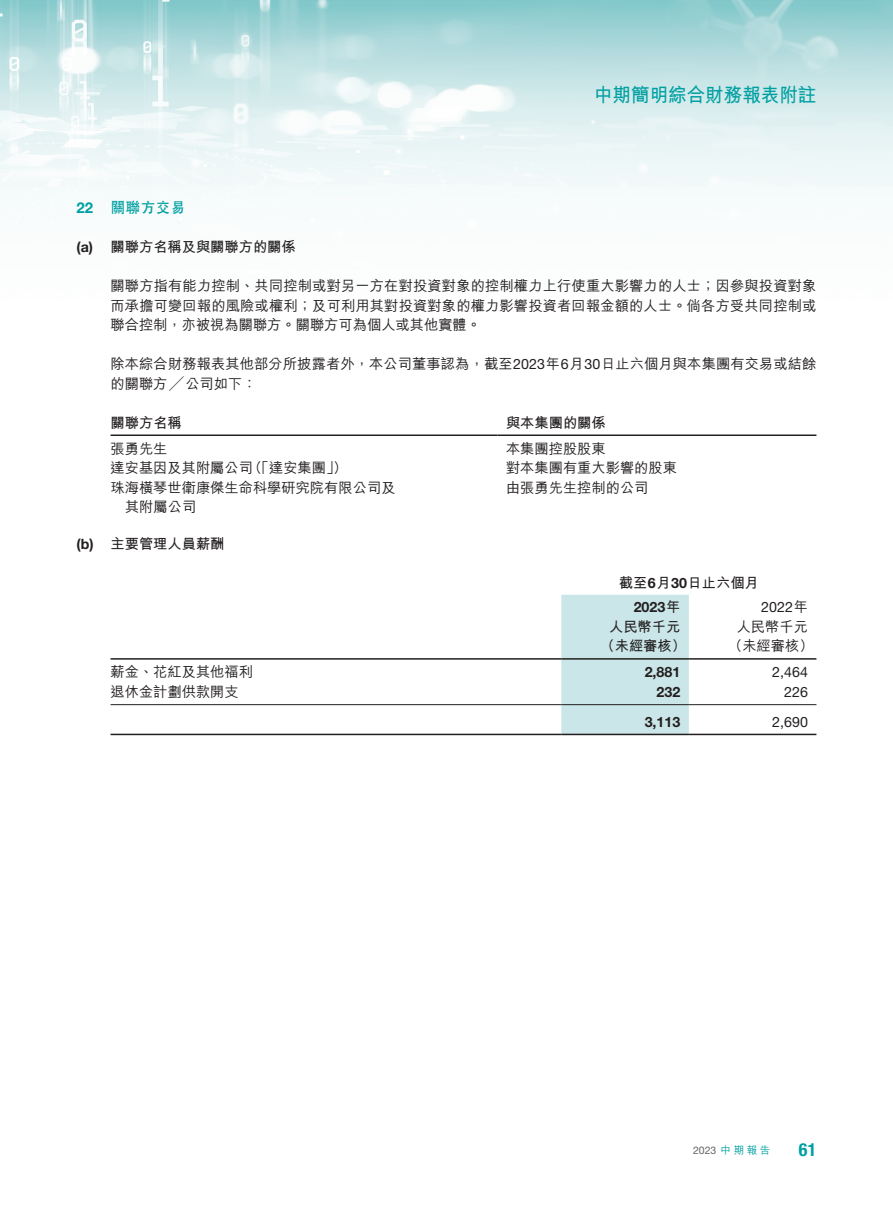
<style>
.page{position:relative;width:893px;height:1212px;background:#fff}
.page>*{position:absolute;margin:0;border:0;box-sizing:border-box;transform-origin:0 0}
.t1{font:700 19.5px "M Hei HK";color:#00a0a2;scale:.95 1}
.t2{font:700 condensed 18px "Helvetica Neue LT Std";color:#00a0a2}
.t3{font:700 15px "C Hei 2 HK";color:#00a0a2}
.t4{font:500 14.25px/19.5px "M Hei HK";color:#231f20}
.t5{font:700 14.25px "M Hei HK";color:#231f20}
.t6{font:700 14.25px "Helvetica Neue LT Std";color:#231f20}
.t7{font:14.25px "Helvetica Neue LT Std";color:#231f20}
.t8{font:10.5px "Helvetica Neue LT Std";color:#636366}
.s1{font-family:"Helvetica Neue LT Std"}
.s2{font-family:"Helvetica Neue LT Std";font-weight:400}
.s3{font-family:"M Hei HK"}
.s4{font-family:"M Hei HK";font-weight:500}
.s5{font-family:"M Hei HK";font-weight:500;color:#00a0a2}
</style>
<div class="page">
<img style="left:0;top:0;width:893px;height:736px">
<hr style="left:111px;top:434px;width:386px;height:2px;background:#231f20">
<hr style="left:497px;top:434px;width:319px;height:2px;background:#231f20">
<div style="left:561px;top:595px;width:128px;height:139px;background:#cae6e8"></div>
<hr style="left:111px;top:658px;width:450px;height:2px;background:#231f20">
<hr style="left:561px;top:658px;width:128px;height:2px;background:#231f20">
<hr style="left:689px;top:658px;width:127px;height:2px;background:#231f20">
<hr style="left:111px;top:704px;width:450px;height:1px;background:#231f20">
<hr style="left:561px;top:704px;width:128px;height:1px;background:#231f20">
<hr style="left:689px;top:704px;width:127px;height:1px;background:#231f20">
<hr style="left:111px;top:734px;width:450px;height:1px;background:#231f20">
<hr style="left:561px;top:734px;width:128px;height:1px;background:#231f20">
<hr style="left:689px;top:734px;width:127px;height:1px;background:#231f20">
<h1 class="t1" style="left:594px;top:81px;width:236px">中期簡明綜合財務報表附註</h1>
<p class="t3" style="left:77px;top:197px;width:111px"><span class="s1">22</span> 關聯方交易</p>
<p class="t5" style="left:77px;top:237px;width:221px"><span class="s1">(a)</span> 關聯方名稱及與關聯方的關係</p>
<p class="t4" style="left:111px;top:275px;width:707px;text-align:justify">關聯方指有能力控制、共同控制或對另一方在對投資對象的控制權力上行使重大影響力的人士；因參與投資對象而承擔可變回報的風險或權利；及可利用其對投資對象的權力影響投資者回報金額的人士。倘各方受共同控制或聯合控制，亦被視為關聯方。關聯方可為個人或其他實體。</p>
<p class="t4" style="left:111px;top:353px;width:707px">除本綜合財務報表其他部分所披露者外，本公司董事認為，截至<span class="s2">2023</span>年<span class="s2">6</span>月<span class="s2">30</span>日止六個月與本集團有交易或結餘的關聯方╱公司如下：</p>
<p class="t5" style="left:111px;top:412px;width:73px">關聯方名稱</p>
<p class="t5" style="left:506px;top:412px;width:101px">與本集團的關係</p>
<p class="t4" style="left:111px;top:438px;width:58px">張勇先生</p>
<p class="t4" style="left:506px;top:438px;width:101px">本集團控股股東</p>
<p class="t4" style="left:111px;top:457px;width:238px">達安基因及其附屬公司（「達安集團」）</p>
<p class="t4" style="left:506px;top:457px;width:172px">對本集團有重大影響的股東</p>
<p class="t4" style="left:125px;top:477px;width:272px;text-indent:-14px">珠海橫琴世衛康傑生命科學研究院有限公司及其附屬公司</p>
<p class="t4" style="left:506px;top:477px;width:144px">由張勇先生控制的公司</p>
<p class="t5" style="left:77px;top:534px;width:150px"><span class="s1">(b)</span> 主要管理人員薪酬</p>
<p class="t5" style="left:619px;top:573px;width:142px">截至<span class="s1">6</span>月<span class="s1">30</span>日止六個月</p>
<p class="t6" style="left:634px;top:598px;width:48px">2023<span class="s3">年</span></p>
<p class="t7" style="left:761px;top:599px;width:48px">2022<span class="s4">年</span></p>
<p class="t5" style="left:609px;top:616px;width:73px">人民幣千元</p>
<p class="t4" style="left:737px;top:616px;width:73px">人民幣千元</p>
<p class="t5" style="left:601px;top:636px;width:87px">（未經審核）</p>
<p class="t4" style="left:728px;top:635px;width:87px">（未經審核）</p>
<p class="t4" style="left:111px;top:661px;width:144px">薪金、花紅及其他福利</p>
<p class="t6" style="left:645px;top:663px;width:37px">2,881</p>
<p class="t7" style="left:772px;top:664px;width:37px">2,464</p>
<p class="t4" style="left:111px;top:681px;width:130px">退休金計劃供款開支</p>
<p class="t6" style="left:657px;top:683px;width:25px">232</p>
<p class="t7" style="left:784px;top:683px;width:25px">226</p>
<p class="t6" style="left:645px;top:713px;width:37px">3,113</p>
<p class="t7" style="left:772px;top:713px;width:37px">2,690</p>
<p class="t8" style="left:693px;top:1144px;width:79px">2023 <span class="s5">中期報告</span></p>
<p class="t2" style="left:799px;top:1138px;width:19px">61</p>
</div>
